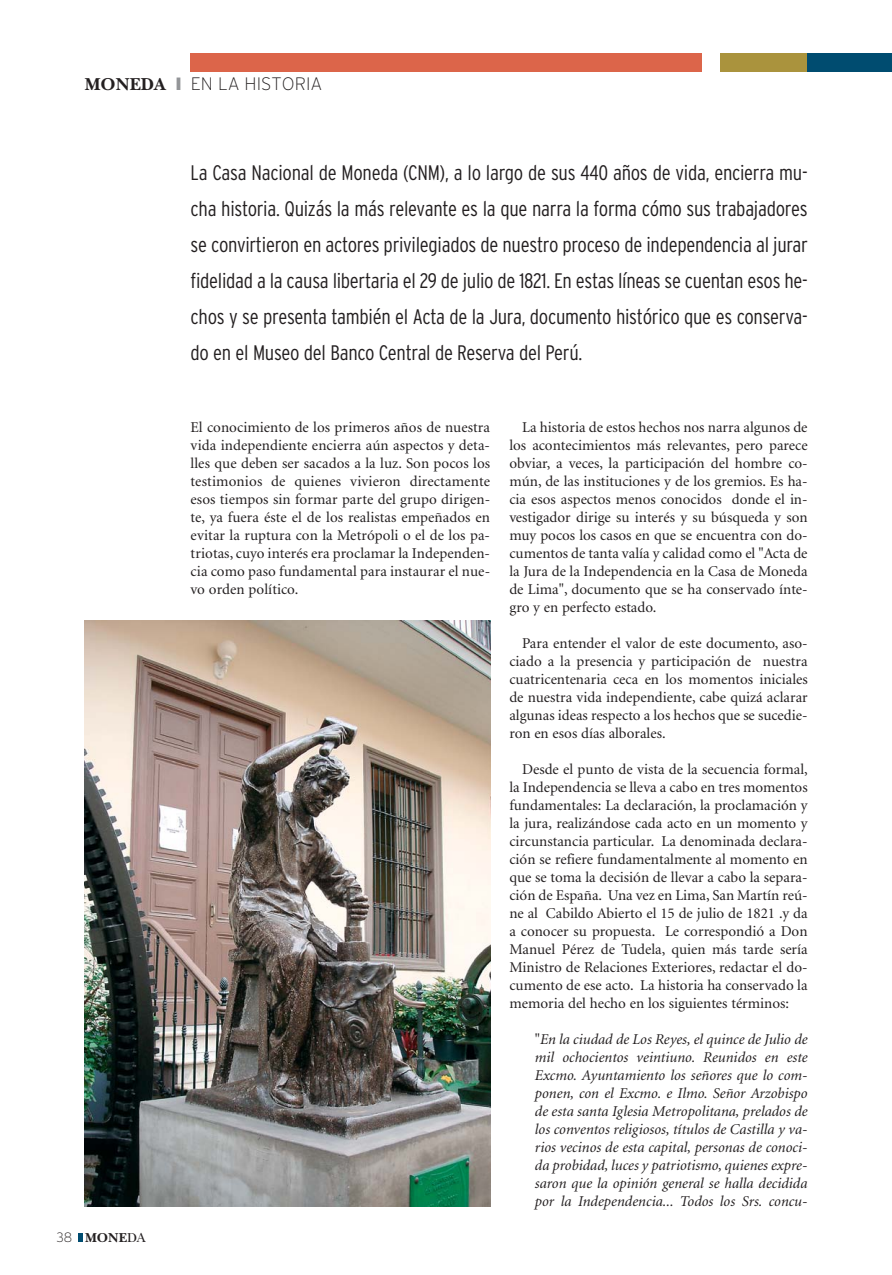
<style>
.page{position:relative;width:892px;height:1275px;background:#fff}
.page>*{position:absolute;margin:0;border:0;box-sizing:border-box;transform-origin:0 0}
.t1{font:300 condensed 21px/36px "Interstate";letter-spacing:-.015em;color:#231f20;text-align:justify}
.t2{font:200 18px "Interstate";color:#231f20}
.t3{font:15px/18px "Minion";color:#231f20;text-align:justify}
.t4{font:italic 15px/18px "Minion";color:#231f20;text-align:justify}
.t5{font:13.5px "New Baskerville Bold SC";color:#231f20}
.s1{font-family:"New Baskerville Bold SC";font-weight:400}
.s2{color:#939598}
.s3{font-family:"Interstate";font-weight:200}
.s4{font-family:"New Baskerville SC"}
.s5{font-style:normal}
</style>
<div class="page">
<div style="left:191px;top:53px;width:511px;height:18px;background:#dc654a"></div>
<div style="left:720px;top:53px;width:88px;height:19px;background:#aa933d"></div>
<div style="left:808px;top:53px;width:84px;height:19px;background:#004c70"></div>
<svg style="left:79px;top:1233px;width:4px;height:9px"></svg>
<img style="left:85px;top:621px;width:405px;height:585px">
<p class="t2" style="left:85px;top:77px;width:239px"><span class="s1">MONEDA</span> <span class="s2">❙</span> EN LA HISTORIA</p>
<p class="t1" style="left:191px;top:156px;width:619px">La Casa Nacional de Moneda (CNM), a lo largo de sus 440 años de vida, encierra mu&shy;cha historia. Quizás la más relevante es la que narra la forma cómo sus trabajadores se convirtieron en actores privilegiados de nuestro proceso de independencia al jurar fidelidad a la causa libertaria el 29 de julio de 1821. En estas líneas se cuentan esos he&shy;chos y se presenta también el Acta de la Jura, documento histórico que es conserva&shy;do en el Museo del Banco Central de Reserva del Perú.</p>
<p class="t5" style="left:56px;top:1233px;width:91px"><span class="s3">38</span> MONE<span class="s4">DA</span></p>
<p class="t3" style="left:191px;top:419px;width:301px">El conocimiento de los primeros años de nuestra vida independiente encierra aún aspectos y deta&shy;lles que deben ser sacados a la luz. Son pocos los testimonios de quienes vivieron directamente esos tiempos sin formar parte del grupo dirigen&shy;te, ya fuera éste el de los realistas empeñados en evitar la ruptura con la Metrópoli o el de los pa&shy;triotas, cuyo interés era proclamar la Independen&shy;cia como paso fundamental para instaurar el nue&shy;vo orden político.</p>
<p class="t3" style="left:509px;top:419px;width:300px;text-indent:13px">La historia de estos hechos nos narra algunos de los acontecimientos más relevantes, pero parece obviar, a veces, la participación del hombre co&shy;mún, de las instituciones y de los gremios. Es ha&shy;cia esos aspectos menos conocidos donde el in&shy;vestigador dirige su interés y su búsqueda y son muy pocos los casos en que se encuentra con do&shy;cumentos de tanta valía y calidad como el "Acta de la Jura de la Independencia en la Casa de Moneda de Lima", documento que se ha conservado ínte&shy;gro y en perfecto estado.</p>
<p class="t3" style="left:509px;top:635px;width:300px;text-indent:13px">Para entender el valor de este documento, aso&shy;ciado a la presencia y participación de nuestra cuatricentenaria ceca en los momentos iniciales de nuestra vida independiente, cabe quizá aclarar algunas ideas respecto a los hechos que se sucedie&shy;ron en esos días alborales.</p>
<p class="t3" style="left:509px;top:761px;width:300px;text-indent:13px">Desde el punto de vista de la secuencia formal, la Independencia se lleva a cabo en tres momentos fundamentales: La declaración, la proclamación y la jura, realizándose cada acto en un momento y circunstancia particular. La denominada declara&shy;ción se refiere fundamentalmente al momento en que se toma la decisión de llevar a cabo la separa&shy;ción de España. Una vez en Lima, San Martín reú&shy;ne al Cabildo Abierto el 15 de julio de 1821 .y da a conocer su propuesta. Le correspondió a Don Manuel Pérez de Tudela, quien más tarde sería Ministro de Relaciones Exteriores, redactar el do&shy;cumento de ese acto. La historia ha conservado la memoria del hecho en los siguientes términos:</p>
<p class="t4" style="left:535px;top:1031px;width:274px"><span class="s5">"</span>En la ciudad de Los Reyes, el quince de Julio de mil ochocientos veintiuno. Reunidos en este Excmo. Ayuntamiento los señores que lo com&shy;ponen, con el Excmo. e Ilmo. Señor Arzobispo de esta santa Iglesia Metropolitana, prelados de los conventos religiosos, títulos de Castilla y va&shy;rios vecinos de esta capital, personas de conoci&shy;da probidad, luces y patriotismo, quienes expre&shy;saron que la opinión general se halla decidida por la Independencia... Todos los Srs. concu-</p>
</div>
